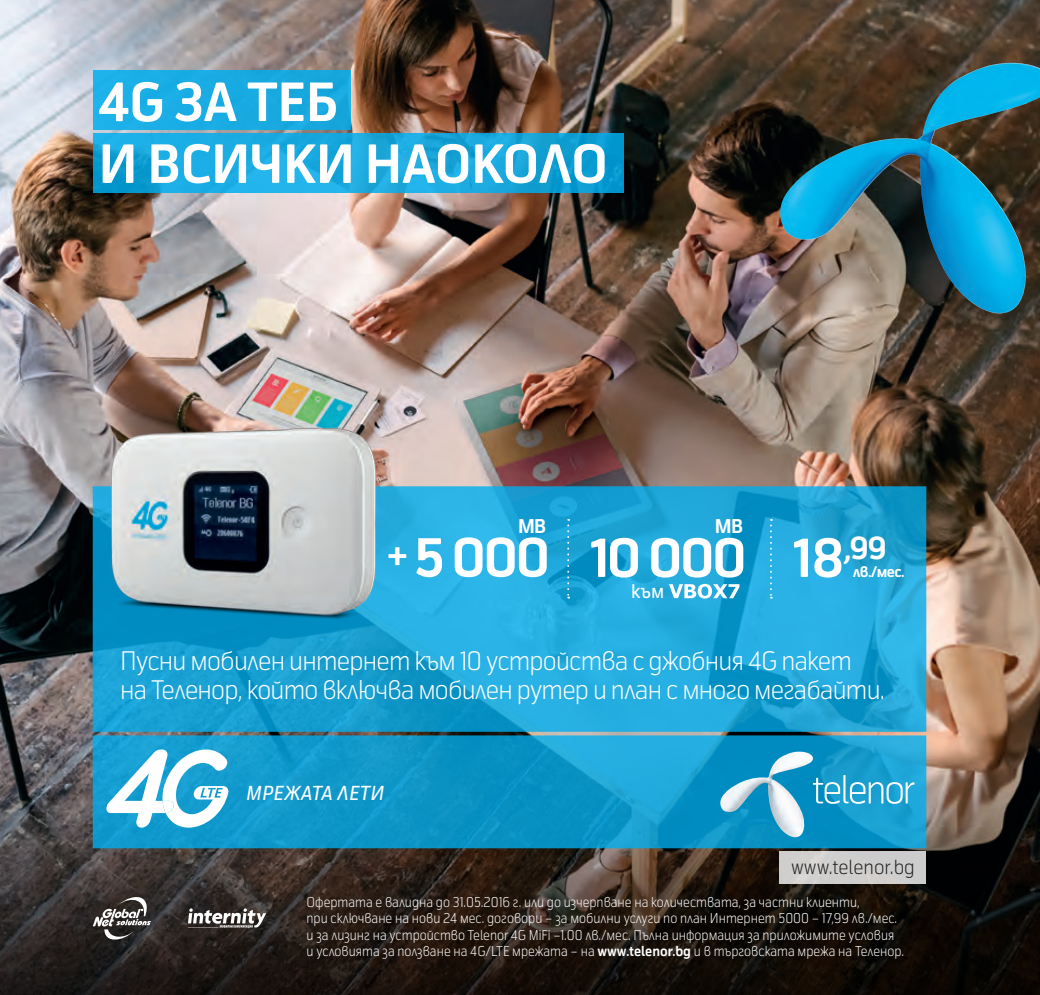
<style>
.page{position:relative;width:1040px;height:995px;background:#fff}
.page>*{position:absolute;margin:0;border:0;box-sizing:border-box;transform-origin:0 0}
.t1{font:700 52.2px/61.9px "Telenor";color:#fff}
.t2{font:700 51.98px "Telenor";letter-spacing:-.04em;color:#fff}
.t3{font:700 34.65px "Telenor";color:#fff}
.t4{font:700 30.38px "Telenor";color:#fff}
.t5{font:300 25.43px/29.5px "Telenor";letter-spacing:-.03em;color:#fff}
.t6{font:300 19.12px "Telenor";color:#231f20}
.t7{font:italic 19.12px "Telenor";letter-spacing:.02em;color:#fff}
.t8{font:700 18.9px "Telenor";color:#fff}
.t9{font:18.68px "Telenor";color:#fff}
.t10{font:700 14.62px "Telenor";color:#fff}
.t11{font:300 13.5px/16.2px "Telenor";color:#fff;scale:.95 1}
.s1{font-size:51.98px}
.s2{font-weight:700}
</style>
<div class="page">
<img style="left:0;top:0;width:1040px;height:737px">
<svg style="left:0;top:737px;width:1040px;height:258px;background:#2c241e"></svg>
<div style="left:779px;top:851px;width:147px;height:33px;background:#cfcecd"></div>
<svg style="left:93px;top:735px;width:833px;height:113px;background:#1098ca"></svg>
<svg style="left:93px;top:486px;width:833px;height:246px;background:#1fa6d8"></svg>
<svg style="left:813px;top:775px;width:101px;height:29px;background:#4bb3d9"></svg>
<img style="left:720px;top:752px;width:93px;height:86px">
<svg style="left:93px;top:890px;width:59px;height:54px;background:#53504e"></svg>
<svg style="left:188px;top:908px;width:78px;height:20px"></svg>
<div style="left:93px;top:70px;width:258px;height:60px;background:#19ace3"></div>
<svg style="left:93px;top:133px;width:530px;height:60px;background:#17a7dc"></svg>
<svg style="left:105px;top:749px;width:124px;height:79px"></svg>
<img style="left:780px;top:63px;width:260px;height:250px">
<svg style="left:567px;top:519px;width:2px;height:80px"></svg>
<svg style="left:770px;top:519px;width:2px;height:80px"></svg>
<svg style="left:669px;top:584px;width:70px;height:15px"></svg>
<img style="left:73px;top:392px;width:337px;height:254px">
<h1 class="t1" style="left:98px;top:73px;width:511px">4G ЗА ТЕБ<br>И ВСИЧКИ НАОКОЛО</h1>
<h3 class="t8" style="left:518px;top:515px;width:30px">МB</h3>
<h3 class="t8" style="left:715px;top:515px;width:30px">МB</h3>
<h3 class="t3" style="left:387px;top:531px;width:22px">+</h3>
<h3 class="t4" style="left:793px;top:530px;width:95px"><span class="s1">18</span>,99</h3>
<h2 class="t2" style="left:414px;top:525px;width:137px">5 000</h2>
<h2 class="t2" style="left:590px;top:526px;width:158px">10 000</h2>
<p class="t10" style="left:852px;top:562px;width:53px">лв./мес.</p>
<h3 class="t9" style="left:631px;top:580px;width:35px">към</h3>
<h3 class="t5" style="left:120px;top:646px;width:766px">Пусни мобилен интернет към 10 устройства с джобния 4G пакет на Теленор, който включва мобилен рутер и план с много мегабайти.</h3>
<h3 class="t7" style="left:246px;top:781px;width:139px">МРЕЖАТА ЛЕТИ</h3>
<h3 class="t6" style="left:791px;top:855px;width:125px">www.telenor.bg</h3>
<p class="t11" style="left:306px;top:894px;width:630px">Офертата е валидна до 31.05.2016 г. или до изчерпване на количествата, за частни клиенти,<br>при сключване на нови 24 мес. договори – за мобилни услуги по план Интернет 5000 – 17,99 лв./мес. и за лизинг на устройство Telenor 4G MiFi –1.00 лв./мес. Пълна информация за приложимите условия и условията за ползване на 4G/LTE мрежата – на <span class="s2">www.telenor.bg</span> и в търговската мрежа на Теленор.</p>
</div>
